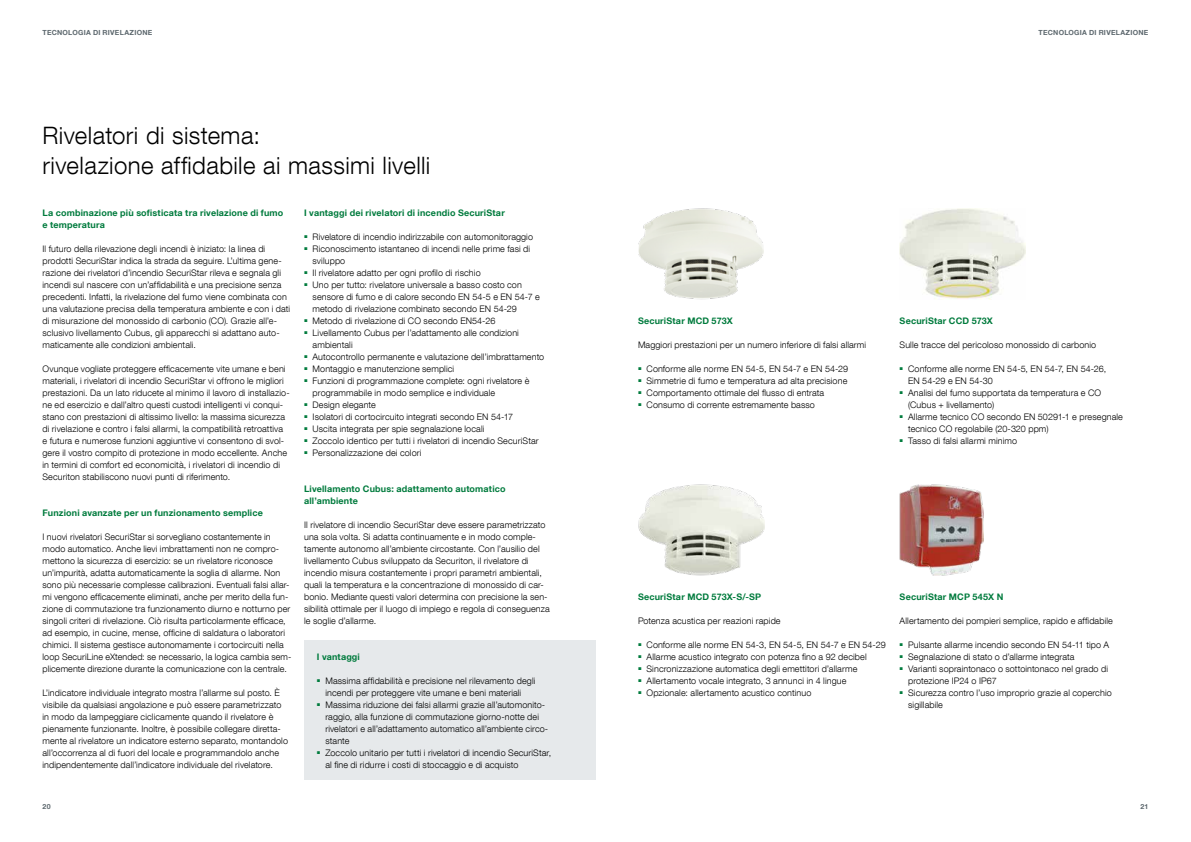
<style>
.page{position:relative;width:1191px;height:842px;background:#fff}
.page>*{position:absolute;margin:0;border:0;box-sizing:border-box;transform-origin:0 0}
.t1{font:300 24px/30px "Helvetica Neue LT Com";letter-spacing:.015em;color:#000}
.t2{font:300 9px/12px "Helvetica Neue LT Com";letter-spacing:.01em;color:#000}
.t3{font:700 9px/12px "Helvetica Neue LT Com";letter-spacing:.02em;color:#007b3d}
.t4{font:700 7px "Helvetica Neue LT Com";letter-spacing:.035em;color:#5d686e}
</style>
<div class="page">
<img style="left:639px;top:484px;width:125px;height:92px">
<img style="left:638px;top:208px;width:126px;height:92px">
<img style="left:899px;top:208px;width:126px;height:92px">
<img style="left:899px;top:484px;width:84px;height:92px">
<div style="left:304px;top:639px;width:291px;height:140px;background:#e6e9eb"></div>
<p class="t4" style="left:43px;top:28px;width:111px">Tecnologia di rivelazione</p>
<p class="t4" style="left:1038px;top:28px;width:111px">Tecnologia di rivelazione</p>
<h1 class="t1" style="left:43px;top:119px;width:389px">Rivelatori di sistema:<br>rivelazione affidabile ai massimi livelli</h1>
<p class="t3" style="left:43px;top:206px;width:242px">La combinazione più sofisticata tra rivelazione di fumo e temperatura</p>
<p class="t2" style="left:43px;top:242px;width:249px">Il futuro della rilevazione degli incendi è iniziato: la linea di prodotti SecuriStar indica la strada da seguire. L’ultima gene&shy;razione dei rivelatori d’incendio SecuriStar rileva e segnala gli incendi sul nascere con un’affidabilità e una precisione senza precedenti. Infatti, la rivelazione del fumo viene combinata con una valutazione precisa della temperatura ambiente e con i dati di misurazione del monossido di carbonio (CO). Grazie all’e&shy;sclusivo livellamento Cubus, gli apparecchi si adattano auto&shy;maticamente alle condizioni ambientali.</p>
<p class="t2" style="left:43px;top:362px;width:249px">Ovunque vogliate proteggere efficacemente vite umane e beni materiali, i rivelatori di incendio SecuriStar vi offrono le migliori prestazioni. Da un lato riducete al minimo il lavoro di installazio&shy;ne ed esercizio e dall’altro questi custodi intelligenti vi conqui&shy;stano con prestazioni di altissimo livello: la massima sicurezza di rivelazione e contro i falsi allarmi, la compatibilità retroattiva e futura e numerose funzioni aggiuntive vi consentono di svol&shy;gere il vostro compito di protezione in modo eccellente. Anche in termini di comfort ed economicità, i rivelatori di incendio di Securiton stabiliscono nuovi punti di riferimento.</p>
<p class="t3" style="left:43px;top:506px;width:222px">Funzioni avanzate per un funzionamento semplice</p>
<p class="t2" style="left:43px;top:530px;width:250px">I nuovi rivelatori SecuriStar si sorvegliano costantemente in modo automatico. Anche lievi imbrattamenti non ne compro&shy;mettono la sicurezza di esercizio: se un rivelatore riconosce un’impurità, adatta automaticamente la soglia di allarme. Non sono più necessarie complesse calibrazioni. Eventuali falsi allar&shy;mi vengono efficacemente eliminati, anche per merito della fun&shy;zione di commutazione tra funzionamento diurno e notturno per singoli criteri di rivelazione. Ciò risulta particolarmente efficace, ad esempio, in cucine, mense, officine di saldatura o laboratori chimici. Il sistema gestisce autonomamente i cortocircuiti nella loop SecuriLine eXtended: se necessario, la logica cambia sem&shy;plicemente direzione durante la comunicazione con la centrale.</p>
<p class="t2" style="left:43px;top:686px;width:247px">L’indicatore individuale integrato mostra l’allarme sul posto. È visibile da qualsiasi angolazione e può essere parametrizzato in modo da lampeggiare ciclicamente quando il rivelatore è pienamente funzionante. Inoltre, è possibile collegare diretta&shy;mente al rivelatore un indicatore esterno separato, montandolo all’occorrenza al di fuori del locale e programmandolo anche indipendentemente dall’indicatore individuale del rivelatore.</p>
<p class="t3" style="left:304px;top:206px;width:202px">I vantaggi dei rivelatori di incendio SecuriStar</p>
<p class="t2" style="left:304px;top:230px;width:230px"><sup>■</sup> Rivelatore di incendio indirizzabile con automonitoraggio</p>
<p class="t2" style="left:313px;top:242px;width:219px;text-indent:-9px"><sup>■</sup> Riconoscimento istantaneo di incendi nelle prime fasi di sviluppo</p>
<p class="t2" style="left:304px;top:266px;width:178px"><sup>■</sup> Il rivelatore adatto per ogni profilo di rischio</p>
<p class="t2" style="left:313px;top:278px;width:229px;text-indent:-9px"><sup>■</sup> Uno per tutto: rivelatore universale a basso costo con sensore di fumo e di calore secondo EN 54-5 e EN 54-7 e metodo di rivelazione combinato secondo EN 54-29</p>
<p class="t2" style="left:304px;top:314px;width:193px"><sup>■</sup> Metodo di rivelazione di CO secondo EN54-26</p>
<p class="t2" style="left:313px;top:326px;width:208px;text-indent:-9px"><sup>■</sup> Livellamento Cubus per l’adattamento alle condizioni ambientali</p>
<p class="t2" style="left:304px;top:350px;width:241px"><sup>■</sup> Autocontrollo permanente e valutazione dell’imbrattamento</p>
<p class="t2" style="left:304px;top:362px;width:152px"><sup>■</sup> Montaggio e manutenzione semplici</p>
<p class="t2" style="left:313px;top:374px;width:218px;text-indent:-9px"><sup>■</sup> Funzioni di programmazione complete: ogni rivelatore è programmabile in modo semplice e individuale</p>
<p class="t2" style="left:304px;top:398px;width:73px"><sup>■</sup> Design elegante</p>
<p class="t2" style="left:304px;top:410px;width:210px"><sup>■</sup> Isolatori di cortocircuito integrati secondo EN 54-17</p>
<p class="t2" style="left:304px;top:422px;width:182px"><sup>■</sup> Uscita integrata per spie segnalazione locali</p>
<p class="t2" style="left:304px;top:434px;width:236px"><sup>■</sup> Zoccolo identico per tutti i rivelatori di incendio SecuriStar</p>
<p class="t2" style="left:304px;top:446px;width:119px"><sup>■</sup> Personalizzazione dei colori</p>
<p class="t3" style="left:304px;top:482px;width:203px">Livellamento Cubus: adattamento automatico all’ambiente</p>
<p class="t2" style="left:304px;top:518px;width:247px">Il rivelatore di incendio SecuriStar deve essere parametrizzato una sola volta. Si adatta continuamente e in modo comple&shy;tamente autonomo all’ambiente circostante. Con l’ausilio del livellamento Cubus sviluppato da Securiton, il rivelatore di incendio misura costantemente i propri parametri ambientali, quali la temperatura e la concentrazione di monossido di car&shy;bonio. Mediante questi valori determina con precisione la sen&shy;sibilità ottimale per il luogo di impiego e regola di conseguenza le soglie d’allarme.</p>
<p class="t3" style="left:317px;top:650px;width:45px">I vantaggi</p>
<p class="t2" style="left:325px;top:674px;width:211px;text-indent:-9px"><sup>■</sup> Massima affidabilità e precisione nel rilevamento degli incendi per proteggere vite umane e beni materiali</p>
<p class="t2" style="left:325px;top:698px;width:224px;text-indent:-9px"><sup>■</sup> Massima riduzione dei falsi allarmi grazie all’automonito&shy;raggio, alla funzione di commutazione giorno-notte dei rivelatori e all’adattamento automatico all’ambiente circo&shy;stante</p>
<p class="t2" style="left:325px;top:746px;width:227px;text-indent:-9px"><sup>■</sup> Zoccolo unitario per tutti i rivelatori di incendio SecuriStar, al fine di ridurre i costi di stoccaggio e di acquisto</p>
<p class="t3" style="left:638px;top:314px;width:96px">SecuriStar MC D 573X</p>
<p class="t2" style="left:638px;top:338px;width:230px">Maggiori prestazioni per un numero inferiore di falsi allarmi</p>
<p class="t2" style="left:638px;top:362px;width:212px"><sup>■</sup> Conforme alle norme EN 54-5, EN 54-7 e EN 54-29</p>
<p class="t2" style="left:638px;top:374px;width:211px"><sup>■</sup> Simmetrie di fumo e temperatura ad alta precisione</p>
<p class="t2" style="left:638px;top:386px;width:188px"><sup>■</sup> Comportamento ottimale del flusso di entrata</p>
<p class="t2" style="left:638px;top:398px;width:178px"><sup>■</sup> Consumo di corrente estremamente basso</p>
<p class="t3" style="left:899px;top:314px;width:95px">SecuriStar CC D 573X</p>
<p class="t2" style="left:899px;top:338px;width:198px">Sulle tracce del pericoloso monossido di carbonio</p>
<p class="t2" style="left:908px;top:362px;width:200px;text-indent:-9px"><sup>■</sup> Conforme alle norme EN 54-5, EN 54-7, EN 54-26,<br>EN 54-29 e EN 54-30</p>
<p class="t2" style="left:908px;top:386px;width:195px;text-indent:-9px"><sup>■</sup> Analisi del fumo supportata da temperatura e CO (Cubus + livellamento)</p>
<p class="t2" style="left:908px;top:410px;width:216px;text-indent:-9px"><sup>■</sup> Allarme tecnico CO secondo EN 50291-1 e presegnale tecnico CO regolabile (20-320 ppm)</p>
<p class="t2" style="left:899px;top:434px;width:119px"><sup>■</sup> Tasso di falsi allarmi minimo</p>
<p class="t3" style="left:638px;top:590px;width:125px">SecuriStar MCD 573X-S/-SP</p>
<p class="t2" style="left:638px;top:614px;width:144px">Potenza acustica per reazioni rapide</p>
<p class="t2" style="left:638px;top:638px;width:249px"><sup>■</sup> Conforme alle norme EN 54-3, EN 54-5, EN 54-7 e EN 54-29</p>
<p class="t2" style="left:638px;top:650px;width:230px"><sup>■</sup> Allarme acustico integrato con potenza fino a 92 decibel</p>
<p class="t2" style="left:638px;top:662px;width:221px"><sup>■</sup> Sincronizzazione automatica degli emettitori d’allarme</p>
<p class="t2" style="left:638px;top:674px;width:210px"><sup>■</sup> Allertamento vocale integrato, 3 annunci in 4 lingue</p>
<p class="t2" style="left:638px;top:686px;width:175px"><sup>■</sup> Opzionale: allertamento acustico continuo</p>
<p class="t3" style="left:899px;top:590px;width:58px">SecuriStar MCP</p>
<p class="t3" style="left:972px;top:590px;width:31px">545X N</p>
<p class="t2" style="left:899px;top:614px;width:215px">Allertamento dei pompieri semplice, rapido e affidabile</p>
<p class="t2" style="left:899px;top:638px;width:211px"><sup>■</sup> Pulsante allarme incendio secondo EN 54-11 tipo A</p>
<p class="t2" style="left:899px;top:650px;width:176px"><sup>■</sup> Segnalazione di stato o d’allarme integrata</p>
<p class="t2" style="left:908px;top:662px;width:201px;text-indent:-9px"><sup>■</sup> Varianti sopraintonaco o sottointonaco nel grado di protezione IP24 o IP67</p>
<p class="t2" style="left:908px;top:686px;width:205px;text-indent:-9px"><sup>■</sup> Sicurezza contro l’uso improprio grazie al coperchio sigillabile</p>
<p class="t4" style="left:43px;top:802px;width:10px">20</p>
<p class="t4" style="left:1140px;top:802px;width:9px">21</p>
</div>
